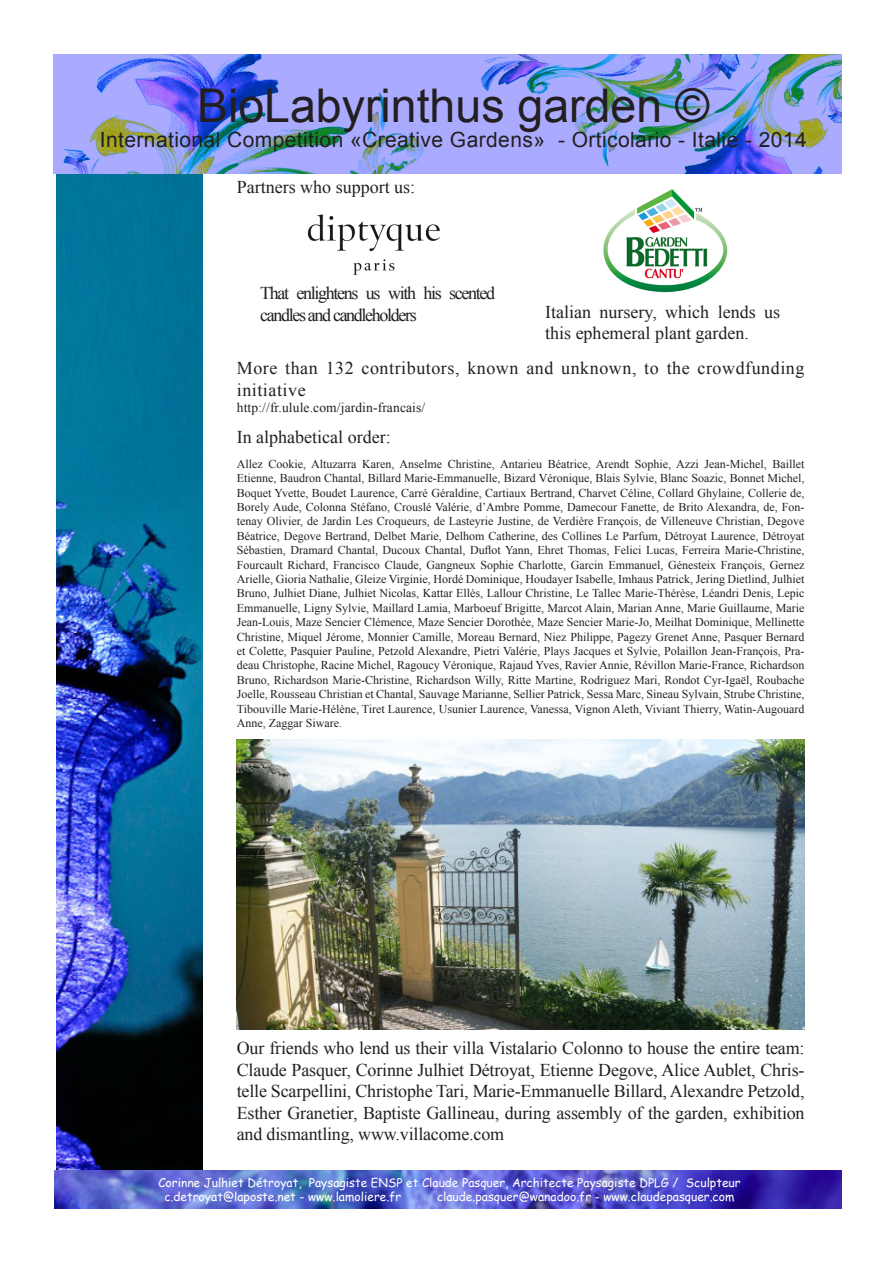
<style>
.page{position:relative;width:893px;height:1263px;background:#fff}
.page>*{position:absolute;margin:0;border:0;box-sizing:border-box;transform-origin:0 0}
.t1{font:46.5px "Arial";color:#231f20}
.t2{font:21px "Arial";letter-spacing:.02em;color:#231f20}
.t3{font:18px/21.6px "Times New Roman";color:#231f20}
.t4{font:18px/21.6px "Times New Roman";letter-spacing:.03em;color:#231f20}
.t5{font:18px/21.6px "Times New Roman";letter-spacing:-.075em;color:#231f20}
.t6{font:13.5px "Times New Roman";letter-spacing:.01em;color:#231f20}
.t7{font:12px/14.4px "Times New Roman";color:#231f20;text-align:justify}
.t8{font:12px/14.4px "Comic Sans MS";color:#fff}
</style>
<div class="page">
<img style="left:57px;top:173px;width:146px;height:997px">
<img style="left:54px;top:54px;width:788px;height:119px">
<img style="left:54px;top:1170px;width:788px;height:39px">
<img style="left:603px;top:189px;width:125px;height:104px">
<img style="left:307px;top:214px;width:133px;height:61px">
<img style="left:237px;top:740px;width:567px;height:289px">
<h1 class="t1" style="left:197px;top:75px;width:514px">BioLabyrinthus garden ©</h1>
<h2 class="t2" style="left:100px;top:126px;width:708px">International Competition «Creative Gardens» - Orticolario - Italie - 2014</h2>
<p class="t3" style="left:237px;top:175px;width:180px">Partners who support us:</p>
<p class="t5" style="left:260px;top:282px;width:236px">That enlightens us with his scented candles and candleholders</p>
<p class="t3" style="left:545px;top:300px;width:236px">Italian nursery, which lends us this ephemeral plant garden.</p>
<p class="t4" style="left:237px;top:357px;width:569px">More than 132 contributors, known and unknown, to the crowdfunding initiative</p>
<p class="t6" style="left:237px;top:399px;width:190px">http://fr.ulule.com/jardin-francais/</p>
<p class="t3" style="left:237px;top:425px;width:155px">In alphabetical order:</p>
<p class="t7" style="left:237px;top:456px;width:569px">Allez Cookie, Altuzarra Karen, Anselme Christine, Antarieu Béatrice, Arendt Sophie, Azzi Jean-Michel, Baillet Etienne, Baudron Chantal, Billard Marie-Emmanuelle, Bizard Véronique, Blais Sylvie, Blanc Soazic, Bonnet Michel, Boquet Yvette, Boudet Laurence, Carré Géraldine, Cartiaux Bertrand, Charvet Céline, Collard Ghylaine, Collerie de, Borely Aude, Colonna Stéfano, Crouslé Valérie, d’Ambre Pomme, Damecour Fanette, de Brito Alexandra, de, Fon&shy;tenay Olivier, de Jardin Les Croqueurs, de Lasteyrie Justine, de Verdière François, de Villeneuve Christian, Degove Béatrice, Degove Bertrand, Delbet Marie, Delhom Catherine, des Collines Le Parfum, Détroyat Laurence, Détroyat Sébastien, Dramard Chantal, Ducoux Chantal, Duflot Yann, Ehret Thomas, Felici Lucas, Ferreira Marie-Christine, Fourcault Richard, Francisco Claude, Gangneux Sophie Charlotte, Garcin Emmanuel, Génesteix François, Gernez Arielle, Gioria Nathalie, Gleize Virginie, Hordé Dominique, Houdayer Isabelle, Imhaus Patrick, Jering Dietlind, Julhiet Bruno, Julhiet Diane, Julhiet Nicolas, Kattar Ellès, Lallour Christine, Le Tallec Marie-Thérèse, Léandri Denis, Lepic Emmanuelle, Ligny Sylvie, Maillard Lamia, Marboeuf Brigitte, Marcot Alain, Marian Anne, Marie Guillaume, Marie Jean-Louis, Maze Sencier Clémence, Maze Sencier Dorothée, Maze Sencier Marie-Jo, Meilhat Dominique, Mellinette Christine, Miquel Jérome, Monnier Camille, Moreau Bernard, Niez Philippe, Pagezy Grenet Anne, Pasquer Bernard et Colette, Pasquier Pauline, Petzold Alexandre, Pietri Valérie, Plays Jacques et Sylvie, Polaillon Jean-François, Pra&shy;deau Christophe, Racine Michel, Ragoucy Véronique, Rajaud Yves, Ravier Annie, Révillon Marie-France, Richardson Bruno, Richardson Marie-Christine, Richardson Willy, Ritte Martine, Rodriguez Mari, Rondot Cyr-Igaël, Roubache Joelle, Rousseau Christian et Chantal, Sauvage Marianne, Sellier Patrick, Sessa Marc, Sineau Sylvain, Strube Christine, Tibouville Marie-Hélène, Tiret Laurence, Usunier Laurence, Vanessa, Vignon Aleth, Viviant Thierry, Watin-Augouard Anne, Zaggar Siware.</p>
<p class="t3" style="left:237px;top:1037px;width:569px;text-align:justify">Our friends who lend us their villa Vistalario Colonno to house the entire team:<br>Claude Pasquer, Corinne Julhiet Détroyat, Etienne Degove, Alice Aublet, Chris&shy;telle Scarpellini, Christophe Tari, Marie-Emmanuelle Billard, Alexandre Petzold, Esther Granetier, Baptiste Gallineau, during assembly of the garden, exhibition and dismantling, www.villacome.com</p>
<p class="t8" style="left:164px;top:1175px;width:578px;text-indent:-6px">Corinne Julhiet Détroyat, Paysagiste ENSP et Claude Pasquer, Architecte Paysagiste DPLG / Sculpteur c.detroyat@laposte.net - www.lamoliere.fr</p>
<p class="t8" style="left:437px;top:1189px;width:299px">claude.pasquer@wanadoo.fr - www.claudepasquer.com</p>
</div>
